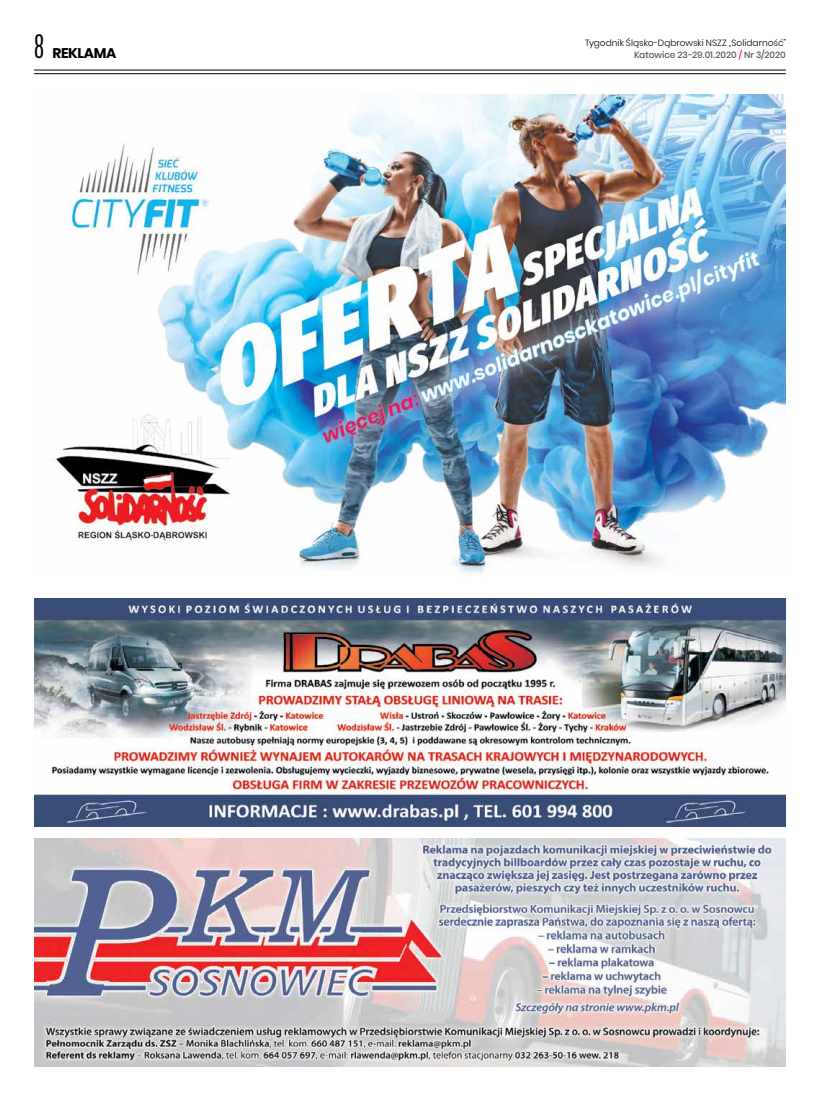
<style>
.page{position:relative;width:820px;height:1106px;background:#fff}
.page>*{position:absolute;margin:0;border:0;box-sizing:border-box;transform-origin:0 0}
.t1{font:700 14px "Poppins";letter-spacing:-.025em;color:#000}
.t2{font:300 9px "Poppins";color:#000}
.t3{font:500 9px "Poppins";color:#58595b}
.s1{font-family:"Antonio";font-weight:300;font-size:27px}
.s2{color:#ed1c2e}
</style>
<div class="page">
<hr style="left:34px;top:70px;width:751px;height:1px;background:#000">
<hr style="left:34px;top:73px;width:751px;height:1px;background:#000">
<img style="left:34px;top:838px;width:751px;height:228px">
<img style="left:34px;top:598px;width:751px;height:228px">
<img style="left:52px;top:94px;width:733px;height:480px">
<h1 class="t1" style="left:34px;top:45px;width:84px"><span class="s1">8</span> REKLAMA</h1>
<p class="t2" style="left:585px;top:38px;width:202px">Tygodnik Śląsko-Dąbrowski NSZZ „Solidarność”</p>
<p class="t3" style="left:633px;top:50px;width:153px">Katowice 23-29.01.2020 <span class="s2">/</span> Nr 3/2020</p>
</div>
